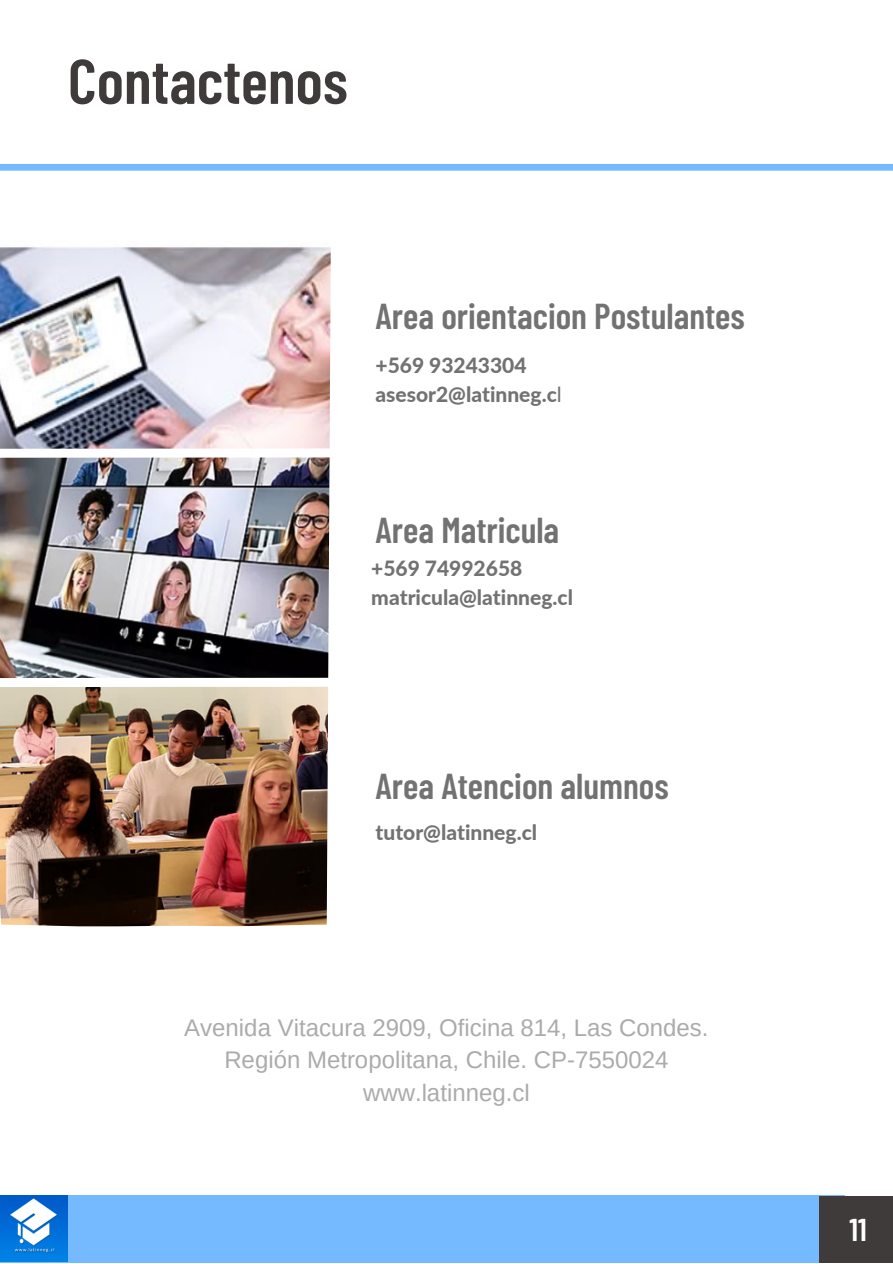
<style>
.page{position:relative;width:893px;height:1264px;background:#fff}
.page>*{position:absolute;margin:0;border:0;box-sizing:border-box;transform-origin:0 0}
.t1{font:600 63px "Barlow Condensed";color:#403b3b}
.t2{font:600 36px "Barlow Condensed";color:#727272}
.t3{font:600 31.5px "Barlow Condensed";color:#fff}
.t4{font:24px/32.5px "Arimo";color:#ababab;text-align:center}
.t5{font:800 21px/29.2px "Lato";color:#727272}
.s1{font-weight:400}
</style>
<div class="page">
<div style="left:0;top:1195px;width:845px;height:67px;background:#75b9ff"></div>
<div style="left:819px;top:1195px;width:73px;height:67px;background:#403b3b"></div>
<img style="left:0;top:1195px;width:67px;height:66px">
<div style="left:0;top:164px;width:892px;height:7px;background:#75b9ff"></div>
<img style="left:0;top:246px;width:331px;height:681px">
<h1 class="t1" style="left:68px;top:41px;width:281px">Contactenos</h1>
<h2 class="t2" style="left:375px;top:293px;width:371px">Area orientacion Postulantes</h2>
<p class="t5" style="left:375px;top:350px;width:188px">+569 93243304 asesor2@latinneg.c<span class="s1">l</span></p>
<h2 class="t2" style="left:375px;top:507px;width:185px">Area Matricula</h2>
<p class="t5" style="left:371px;top:552px;width:203px">+569 74992658 matricula@latinneg.cl</p>
<h2 class="t2" style="left:375px;top:762px;width:294px">Area Atencion alumnos</h2>
<p class="t5" style="left:375px;top:817px;width:163px">tutor@latinneg.cl</p>
<p class="t4" style="left:184px;top:1010px;width:525px">Avenida Vitacura 2909, Oficina 814, Las Condes.<br>Región Metropolitana, Chile. CP-7550024 www.latinneg.cl</p>
<h3 class="t3" style="left:849px;top:1209px;width:19px">11</h3>
</div>
